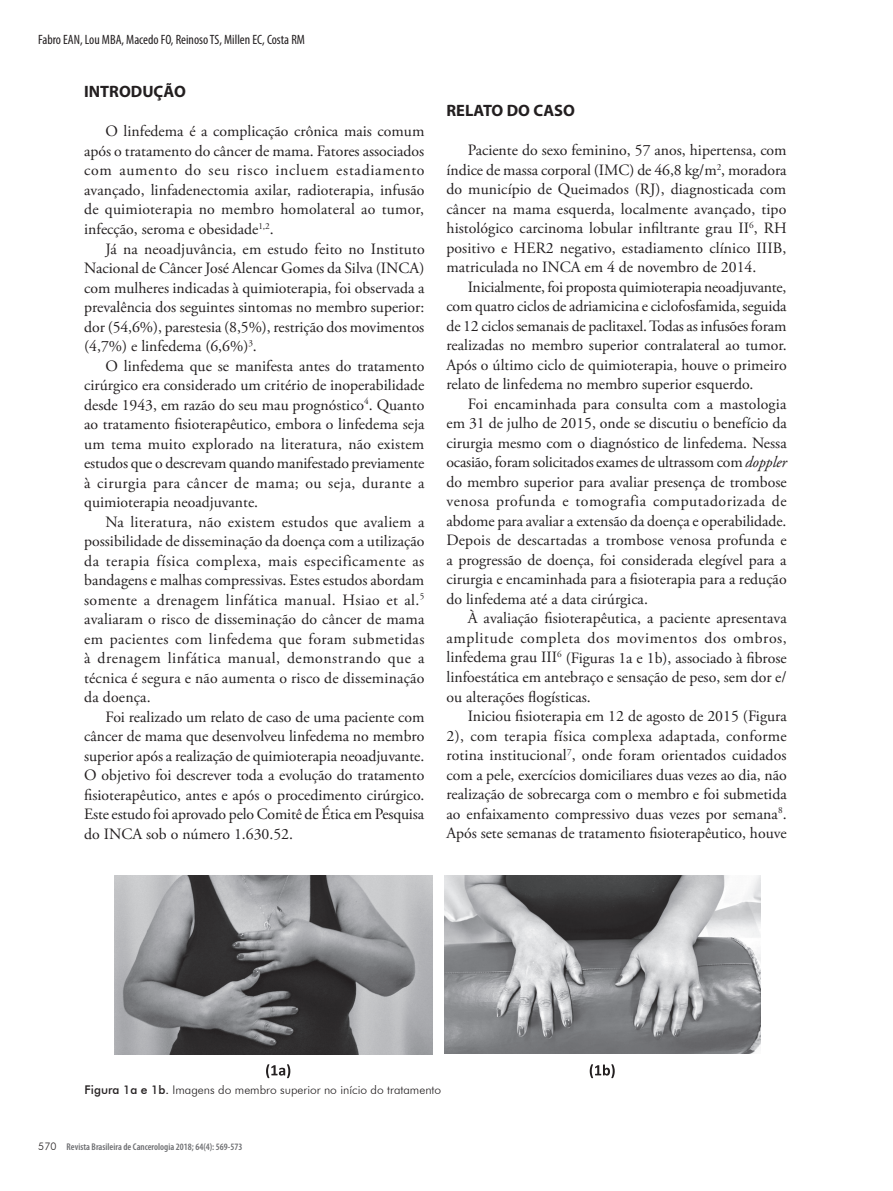
<style>
.page{position:relative;width:893px;height:1191px;background:#fff}
.page>*{position:absolute;margin:0;border:0;box-sizing:border-box;transform-origin:0 0}
.t1{font:700 16.5px "Myriad Pro";color:#231f20}
.t2{font:15.75px/19.5px "Adobe Garamond Pro";color:#231f20;text-align:justify}
.t3{font:condensed 13.5px "Myriad Pro";color:#231f20}
.t4{font:300 12px "Futura BT";color:#231f20}
.t5{font:300 10.5px "Futura BT";color:#231f20}
.t6{font:600 condensed 9.75px "Myriad Pro";color:#6c6d70}
.s1{font-style:italic}
.s2{font-weight:500}
</style>
<div class="page">
<svg style="left:266px;top:1064px;width:24px;height:14px"></svg>
<svg style="left:590px;top:1064px;width:25px;height:14px"></svg>
<img style="left:115px;top:875px;width:318px;height:179px">
<img style="left:444px;top:875px;width:316px;height:178px">
<p class="t3" style="left:38px;top:32px;width:268px">Fabro EAN, Lou MBA, Macedo FO, Reinoso TS, Millen EC, Costa RM</p>
<p class="t1" style="left:84px;top:81px;width:103px">INTRODUÇÃO</p>
<p class="t2" style="left:84px;top:122px;width:342px;text-indent:21px">O linfedema é a complicação crônica mais comum após o tratamento do câncer de mama. Fatores associados com aumento do seu risco incluem estadiamento avançado, linfadenectomia axilar, radioterapia, infusão de quimioterapia no membro homolateral ao tumor, infecção, seroma e obesidade<sup>1,2</sup>.</p>
<p class="t2" style="left:84px;top:239px;width:342px;text-indent:21px">Já na neoadjuvância, em estudo feito no Instituto Nacional de Câncer José Alencar Gomes da Silva (INCA) com mulheres indicadas à quimioterapia, foi observada a prevalência dos seguintes sintomas no membro superior: dor (54,6%), parestesia (8,5%), restrição dos movimentos (4,7%) e linfedema (6,6%)<sup>3</sup>.</p>
<p class="t2" style="left:84px;top:356px;width:342px;text-indent:21px">O linfedema que se manifesta antes do tratamento cirúrgico era considerado um critério de inoperabilidade desde 1943, em razão do seu mau prognóstico<sup>4</sup>. Quanto ao tratamento fisioterapêutico, embora o linfedema seja um tema muito explorado na literatura, não existem estudos que o descrevam quando manifestado previamente à cirurgia para câncer de mama; ou seja, durante a quimioterapia neoadjuvante.</p>
<p class="t2" style="left:84px;top:512px;width:342px;text-indent:21px">Na literatura, não existem estudos que avaliem a possibilidade de disseminação da doença com a utilização da terapia física complexa, mais especificamente as bandagens e malhas compressivas. Estes estudos abordam somente a drenagem linfática manual. Hsiao et al.<sup>5 </sup>avaliaram o risco de disseminação do câncer de mama em pacientes com linfedema que foram submetidas à drenagem linfática manual, demonstrando que a técnica é segura e não aumenta o risco de disseminação da doença.</p>
<p class="t2" style="left:84px;top:707px;width:342px;text-indent:21px">Foi realizado um relato de caso de uma paciente com câncer de mama que desenvolveu linfedema no membro superior após a realização de quimioterapia neoadjuvante.<br>O objetivo foi descrever toda a evolução do tratamento fisioterapêutico, antes e após o procedimento cirúrgico.<br>Este estudo foi aprovado pelo Comitê de Ética em Pesquisa do INCA sob o número 1.630.52.</p>
<p class="t1" style="left:446px;top:100px;width:130px">RELATO DO CASO</p>
<p class="t2" style="left:446px;top:141px;width:342px;text-indent:21px">Paciente do sexo feminino, 57 anos, hipertensa, com índice de massa corporal (IMC) de 46,8 kg/m<sup>2</sup>, moradora do município de Queimados (RJ), diagnosticada com câncer na mama esquerda, localmente avançado, tipo histológico carcinoma lobular infiltrante grau II<sup>6</sup>, RH positivo e HER2 negativo, estadiamento clínico IIIB, matriculada no INCA em 4 de novembro de 2014.</p>
<p class="t2" style="left:446px;top:278px;width:342px;text-indent:21px">Inicialmente, foi proposta quimioterapia neoadjuvante, com quatro ciclos de adriamicina e ciclofosfamida, seguida de 12 ciclos semanais de paclitaxel. Todas as infusões foram realizadas no membro superior contralateral ao tumor.<br>Após o último ciclo de quimioterapia, houve o primeiro relato de linfedema no membro superior esquerdo.</p>
<p class="t2" style="left:446px;top:395px;width:342px;text-indent:21px">Foi encaminhada para consulta com a mastologia em 31 de julho de 2015, onde se discutiu o benefício da cirurgia mesmo com o diagnóstico de linfedema. Nessa ocasião, foram solicitados exames de ultrassom com <span class="s1">doppler </span>do membro superior para avaliar presença de trombose venosa profunda e tomografia computadorizada de abdome para avaliar a extensão da doença e operabilidade.<br>Depois de descartadas a trombose venosa profunda e a progressão de doença, foi considerada elegível para a cirurgia e encaminhada para a fisioterapia para a redução do linfedema até a data cirúrgica.</p>
<p class="t2" style="left:446px;top:609px;width:342px;text-indent:21px">À avaliação fisioterapêutica, a paciente apresentava amplitude completa dos movimentos dos ombros, linfedema grau III<sup>6</sup> (Figuras 1a e 1b), associado à fibrose linfoestática em antebraço e sensação de peso, sem dor e/ ou alterações flogísticas.</p>
<p class="t2" style="left:446px;top:707px;width:342px;text-indent:21px">Iniciou fisioterapia em 12 de agosto de 2015 (Figura 2), com terapia física complexa adaptada, conforme rotina institucional<sup>7</sup>, onde foram orientados cuidados com a pele, exercícios domiciliares duas vezes ao dia, não realização de sobrecarga com o membro e foi submetida ao enfaixamento compressivo duas vezes por semana<sup>8</sup>.<br>Após sete semanas de tratamento fisioterapêutico, houve</p>
<p class="t4" style="left:85px;top:1082px;width:358px"><span class="s2">Figura 1a e 1b.</span> Imagens do membro superior no início do tratamento</p>
<p class="t5" style="left:38px;top:1139px;width:20px">570</p>
<p class="t6" style="left:67px;top:1141px;width:177px">Revista Brasileira de Cancerologia 2018; 64(4): 569-573</p>
</div>
